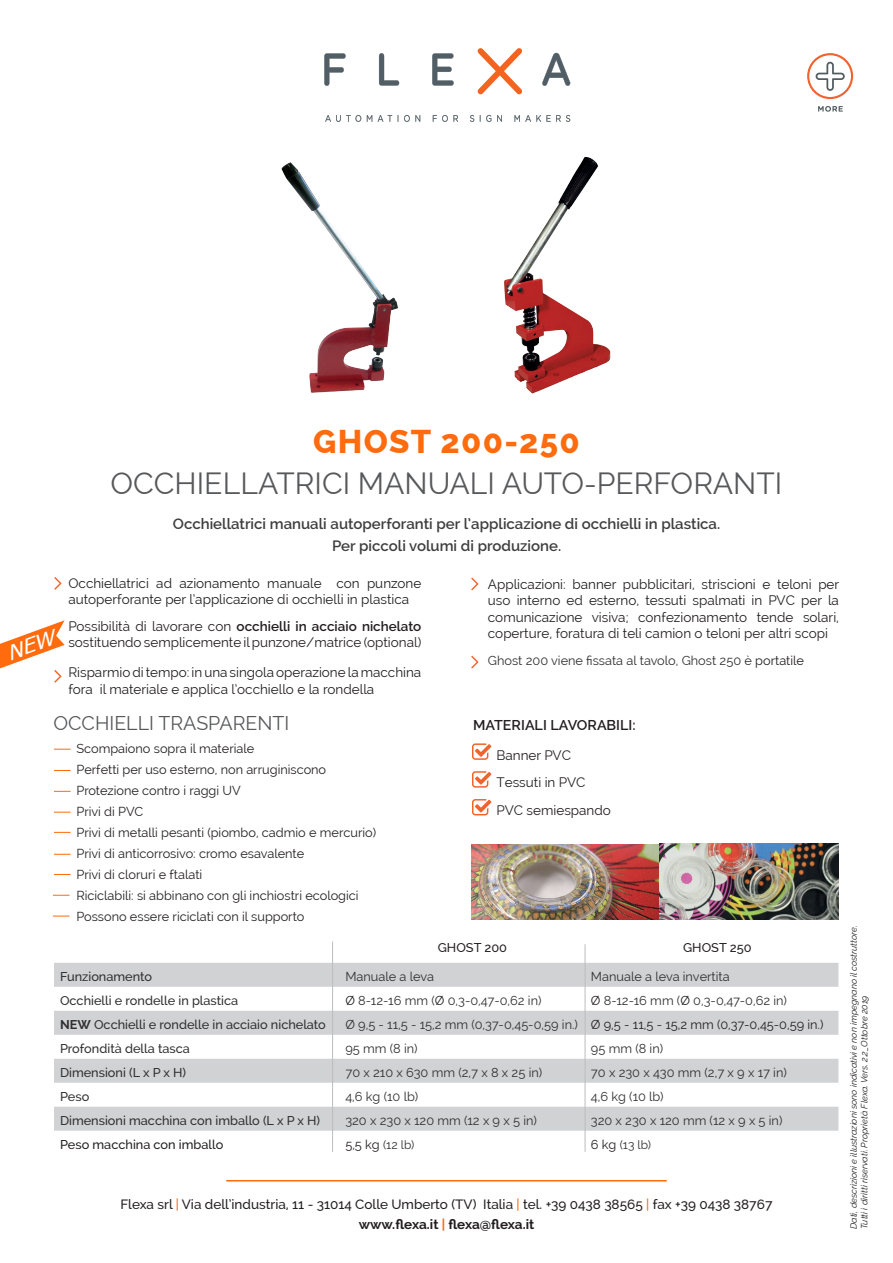
<style>
.page{position:relative;width:893px;height:1263px;background:#fff}
.page>*{position:absolute;margin:0;border:0;box-sizing:border-box;transform-origin:0 0}
.t1{font:800 33px "Raleway";letter-spacing:.04em;color:#ff6b0d}
.t2{font:30px "Raleway";color:#57585a}
.t3{font:19.5px "Raleway";color:#57585a}
.t4{font:600 15px "Raleway";color:#3e3e3f}
.t5{font:600 14.25px "Raleway";color:#231f20}
.t6{font:13.5px/16.2px "Raleway";color:#231f20}
.t7{font:500 13.5px "Raleway";color:#231f20}
.t8{font:700 13.5px "Raleway";letter-spacing:-.01em;color:#231f20}
.t9{font:12.75px "Raleway";color:#231f20}
.t10{font:12.75px "Raleway";color:#312f30}
.t11{font:500 12.75px "Raleway";color:#312f30}
.t12{font:500 12.75px "Raleway";color:#231f20}
.t13{font:12px "Raleway";color:#312f30}
.t14{font:italic 9px "Raleway";color:#231f20}
.s1{font-weight:600}
.s2{color:#231f20}
.s3{font-weight:700}
.s4{font-size:12.75px;color:#231f20}
.s5{color:#ff6b0d}
</style>
<div class="page">
<img style="left:281px;top:162px;width:117px;height:231px">
<img style="left:504px;top:157px;width:107px;height:236px">
<svg style="left:818px;top:106px;width:25px;height:6px"></svg>
<svg style="left:807px;top:53px;width:46px;height:46px"></svg>
<svg style="left:324px;top:53px;width:22px;height:33px"></svg>
<svg style="left:379px;top:53px;width:20px;height:33px"></svg>
<svg style="left:432px;top:53px;width:22px;height:33px"></svg>
<svg style="left:542px;top:53px;width:28px;height:33px"></svg>
<svg style="left:477px;top:48px;width:45px;height:46px"></svg>
<svg style="left:325px;top:115px;width:36px;height:7px"></svg>
<svg style="left:367px;top:115px;width:5px;height:7px"></svg>
<svg style="left:378px;top:115px;width:14px;height:7px"></svg>
<svg style="left:398px;top:115px;width:22px;height:7px"></svg>
<svg style="left:433px;top:115px;width:25px;height:7px"></svg>
<svg style="left:470px;top:115px;width:4px;height:7px"></svg>
<svg style="left:480px;top:115px;width:11px;height:7px"></svg>
<svg style="left:497px;top:115px;width:5px;height:7px"></svg>
<svg style="left:514px;top:115px;width:56px;height:7px"></svg>
<hr style="left:226px;top:1180px;width:441px;height:1px;background:#ff6b0d">
<svg style="left:54px;top:963px;width:784px;height:168px;fill:#d1d2d4"></svg>
<hr style="left:585px;top:944px;width:1px;height:208px;background:#bcbdc0">
<hr style="left:332px;top:941px;width:1px;height:211px;background:#bcbdc0">
<svg style="left:54px;top:749px;width:17px;height:1px"></svg>
<svg style="left:54px;top:791px;width:17px;height:1px"></svg>
<svg style="left:54px;top:812px;width:17px;height:1px"></svg>
<svg style="left:54px;top:832px;width:17px;height:1px"></svg>
<svg style="left:54px;top:770px;width:17px;height:1px"></svg>
<svg style="left:53px;top:916px;width:17px;height:1px"></svg>
<svg style="left:53px;top:895px;width:17px;height:1px"></svg>
<svg style="left:54px;top:854px;width:17px;height:1px"></svg>
<svg style="left:54px;top:874px;width:17px;height:1px"></svg>
<img style="left:471px;top:844px;width:368px;height:75px">
<svg style="left:54px;top:577px;width:8px;height:13px"></svg>
<svg style="left:472px;top:743px;width:19px;height:17px"></svg>
<svg style="left:472px;top:771px;width:19px;height:17px"></svg>
<svg style="left:472px;top:799px;width:19px;height:16px"></svg>
<svg style="left:471px;top:577px;width:8px;height:13px"></svg>
<svg style="left:471px;top:656px;width:8px;height:12px"></svg>
<svg style="left:0;top:620px;width:65px;height:63px"></svg>
<p class="t1" style="left:313px;top:423px;width:268px">GHOST 200-250</p>
<p class="t2" style="left:111px;top:466px;width:673px">OCCHIELLATRICI MANUALI AUTO-PERFORANTI</p>
<p class="t4" style="left:173px;top:515px;width:549px">Occhiellatrici manuali autoperforanti per l’applicazione di occhielli in plastica.</p>
<p class="t4" style="left:332px;top:537px;width:231px">Per piccoli volumi di produzione.</p>
<p class="t6" style="left:68px;top:575px;width:354px">Occhiellatrici ad azionamento manuale con punzone autoperforante per l’applicazione di occhielli in plastica</p>
<p class="t6" style="left:68px;top:618px;width:354px">Possibilità di lavorare con <span class="s1">occhielli in acciaio nichelato </span>sostituendo semplicemente il punzone/matrice (optional)</p>
<p class="t6" style="left:68px;top:664px;width:354px">Risparmio di tempo: in una singola operazione la macchina fora il materiale e applica l’occhiello e la rondella</p>
<p class="t3" style="left:53px;top:711px;width:237px">OCCHIELLI TRASPARENTI</p>
<p class="t9" style="left:76px;top:741px;width:179px">Scompaiono sopra il materiale</p>
<p class="t9" style="left:76px;top:762px;width:251px">Perfetti per uso esterno, non arruginiscono</p>
<p class="t9" style="left:76px;top:783px;width:166px">Protezione contro i raggi UV</p>
<p class="t9" style="left:76px;top:804px;width:68px">Privi di PVC</p>
<p class="t9" style="left:76px;top:825px;width:301px">Privi di metalli pesanti (piombo, cadmio e mercurio)</p>
<p class="t9" style="left:76px;top:846px;width:229px">Privi di anticorrosivo: cromo esavalente</p>
<p class="t9" style="left:76px;top:867px;width:127px">Privi di cloruri e ftalati</p>
<p class="t9" style="left:76px;top:888px;width:284px">Riciclabili: si abbinano con gli inchiostri ecologici</p>
<p class="t9" style="left:76px;top:909px;width:229px">Possono essere riciclati con il supporto</p>
<p class="t6" style="left:488px;top:576px;width:353px;text-align:justify">Applicazioni: banner pubblicitari, striscioni e teloni per uso interno ed esterno, tessuti spalmati in PVC per la comunicazione visiva; confezionamento tende solari, coperture, foratura di teli camion o teloni per altri scopi</p>
<p class="t10" style="left:488px;top:653px;width:318px">Ghost 200 viene fissata al tavolo, Ghost 250 è <span class="s2">portatile</span></p>
<p class="t5" style="left:473px;top:716px;width:164px">MATERIALI LAVORABILI:</p>
<p class="t6" style="left:496px;top:747px;width:76px">Banner PVC</p>
<p class="t6" style="left:496px;top:774px;width:91px">Tessuti in PVC</p>
<p class="t6" style="left:496px;top:802px;width:116px">PVC semiespando</p>
<p class="t12" style="left:438px;top:940px;width:71px">GHOST 200</p>
<p class="t12" style="left:683px;top:940px;width:70px">GHOST 250</p>
<p class="t11" style="left:60px;top:969px;width:94px">Funzionamento</p>
<p class="t10" style="left:345px;top:969px;width:90px">Manuale a leva</p>
<p class="t10" style="left:591px;top:969px;width:140px">Manuale a leva invertita</p>
<p class="t11" style="left:60px;top:993px;width:180px">Occhielli e rondelle in plastica</p>
<p class="t10" style="left:345px;top:993px;width:198px"><span class="s2">Ø</span> 8-12-16 mm (<span class="s2">Ø</span> 0,3-0,47-0,62 in)</p>
<p class="t10" style="left:591px;top:993px;width:198px"><span class="s2">Ø</span> 8-12-16 mm (<span class="s2">Ø</span> 0,3-0,47-0,62 in)</p>
<p class="t11" style="left:60px;top:1017px;width:267px"><span class="s3">NEW</span> Occhielli e rondelle in acciaio nichelato</p>
<p class="t10" style="left:345px;top:1017px;width:234px">Ø 9,5 - 11,5 - 15,2 mm (0,37-0,45-0,59 in.)</p>
<p class="t9" style="left:591px;top:1017px;width:234px">Ø 9,5 - 11,5 - 15,2 mm (0,37-0,45-0,59 in.)</p>
<p class="t11" style="left:60px;top:1041px;width:132px">Profondità della tasca</p>
<p class="t10" style="left:345px;top:1041px;width:74px">95 mm (8 in)</p>
<p class="t10" style="left:591px;top:1041px;width:74px">95 mm (8 in)</p>
<p class="t11" style="left:60px;top:1065px;width:128px">Dimensioni (L x P x H)</p>
<p class="t10" style="left:345px;top:1065px;width:198px">70 x 210 x 630 mm (2,7 x 8 x 25 in)</p>
<p class="t10" style="left:591px;top:1065px;width:197px">70 x 230 x 430 mm (2,7 x 9 x 17 in)</p>
<p class="t11" style="left:60px;top:1089px;width:31px">Peso</p>
<p class="t10" style="left:345px;top:1089px;width:74px">4,6 kg (10 lb)</p>
<p class="t10" style="left:591px;top:1089px;width:74px">4,6 kg (10 lb)</p>
<p class="t11" style="left:60px;top:1113px;width:262px">Dimensioni macchina con imballo (L x P x H)</p>
<p class="t10" style="left:345px;top:1113px;width:193px">320 x 230 x 120 mm (12 x 9 x 5 in)</p>
<p class="t10" style="left:591px;top:1113px;width:193px">320 x 230 x 120 mm (12 x 9 x 5 in)</p>
<p class="t12" style="left:60px;top:1137px;width:165px">Peso macchina con imballo</p>
<p class="t13" style="left:345px;top:1137px;width:71px"><span class="s4">5,5 kg</span> (12 lb)</p>
<p class="t13" style="left:591px;top:1137px;width:62px"><span class="s4">6 kg</span> (13 lb)</p>
<p class="t7" style="left:120px;top:1197px;width:654px">Flexa srl <span class="s5">|</span> Via dell’industria, 11 - 31014 Colle Umberto (TV) Italia <span class="s5">|</span> tel. +39 0438 38565 <span class="s5">|</span> fax +39 0438 38767</p>
<p class="t8" style="left:359px;top:1216px;width:177px">www.flexa.it <span class="s5">|</span> flexa@flexa.it</p>
<p class="t14" style="left:848px;top:1229px;width:305px;rotate:-90deg">Dati, descrizioni e illustrazioni sono indicativi e non impegnano il costruttore.</p>
<p class="t14" style="left:859px;top:1229px;width:235px;rotate:-90deg">Tutti i diritti riservati. Proprietà Flexa. Vers. 2.2_Ottobre 2019</p>
</div>
